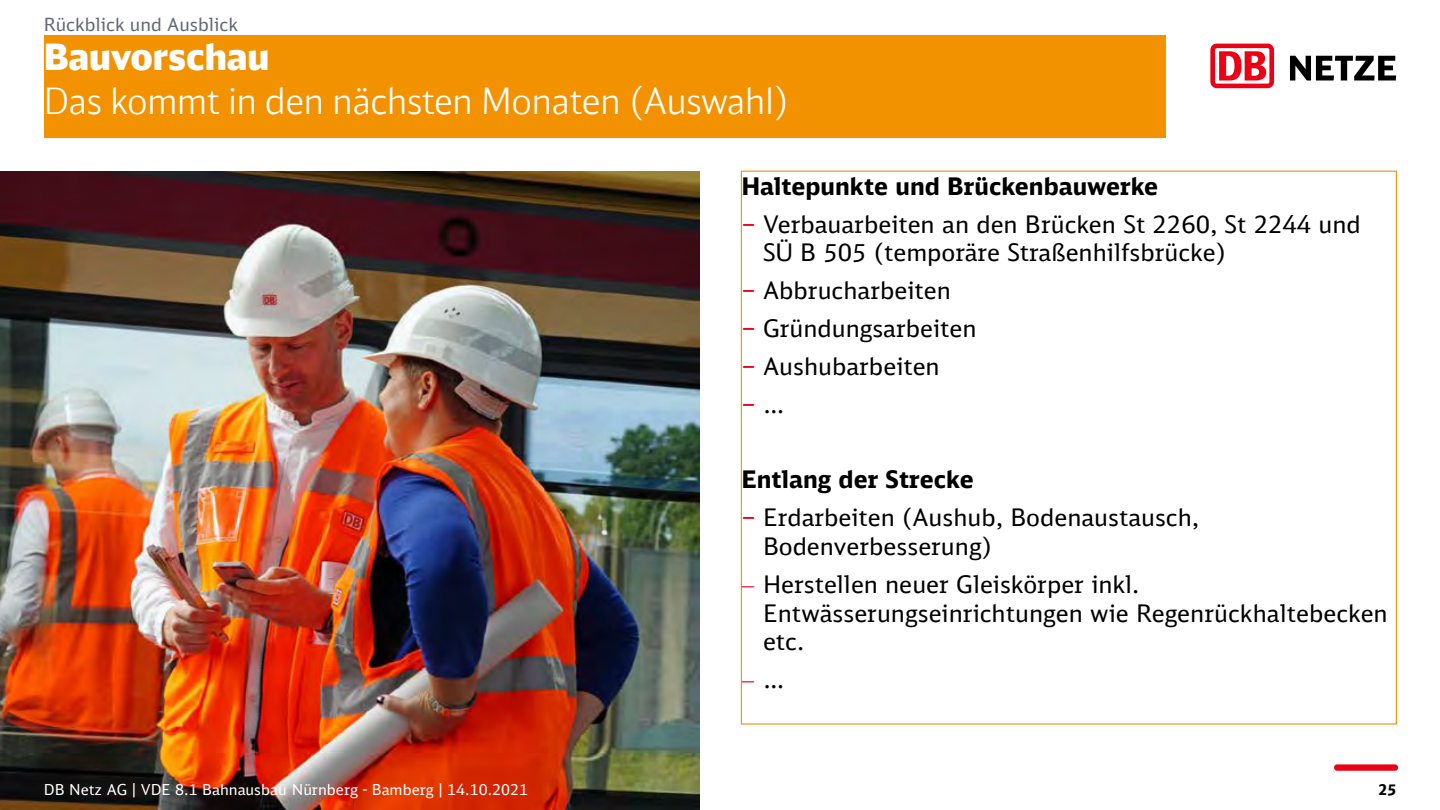
<style>
.page{position:relative;width:1440px;height:810px;background:#fff}
.page>*{position:absolute;margin:0;border:0;box-sizing:border-box;transform-origin:0 0}
.t1{font:300 36px "DB Head";color:#fff}
.t2{font:900 36px "DB Head";color:#fff}
.t3{font:24px/37.8px "DB Sans";color:#000}
.t4{font:18px "DB Sans";color:#646973}
.t5{font:15px "DB Sans";color:#fff}
.t6{font:700 15px "DB Sans";color:#000}
.s1{font-weight:700}
.s2{color:#ec0016}
</style>
<div class="page">
<div style="left:1334px;top:764px;width:64px;height:7px;background:#eb0015;border-radius:3px"></div>
<svg style="left:1290px;top:56px;width:106px;height:25px"></svg>
<svg style="left:1210px;top:44px;width:64px;height:44px"></svg>
<img style="left:0;top:171px;width:699px;height:639px">
<div style="left:44px;top:35px;width:1122px;height:102px;background:#f39200"></div>
<p class="t4" style="left:44px;top:13px;width:196px">Rückblick und Ausblick</p>
<h1 class="t2" style="left:44px;top:34px;width:227px">Bauvorschau</h1>
<h1 class="t1" style="left:44px;top:79px;width:746px">Das kommt in den nächsten Monaten (Auswahl)</h1>
<p class="t3" style="left:741px;top:167px;width:621px"><span class="s1">Haltepunkte und Brückenbauwerke<br></span><span class="s2">‒</span> Verbauarbeiten an den Brücken St 2260, St 2244 und</p>
<p class="t3" style="left:741px;top:233px;width:486px;text-indent:22px">SÜ B 505 (temporäre Straßenhilfsbrücke) <span class="s2">‒</span> Abbrucharbeiten<br><span class="s2">‒</span> Gründungsarbeiten<br><span class="s2">‒</span> Aushubarbeiten<br><span class="s2">‒</span> …</p>
<p class="t3" style="left:741px;top:460px;width:459px"><span class="s1">Entlang der Strecke<br></span><span class="s2">‒</span> Erdarbeiten (Aushub, Bodenaustausch,</p>
<p class="t3" style="left:741px;top:527px;width:399px;text-indent:22px">Bodenverbesserung)<br><span class="s2">−</span> Herstellen neuer Gleiskörper inkl.</p>
<p class="t3" style="left:763px;top:598px;width:626px;line-height:28.8px">Entwässerungseinrichtungen wie Regenrückhaltebecken etc.</p>
<p class="t3" style="left:741px;top:660px;width:45px"><span class="s2">−</span> …</p>
<p class="t5" style="left:44px;top:780px;width:486px">DB Netz AG | VDE 8.1 Bahnausbau Nürnberg - Bamberg | 14.10.2021</p>
<p class="t6" style="left:1378px;top:780px;width:19px">25</p>
</div>
